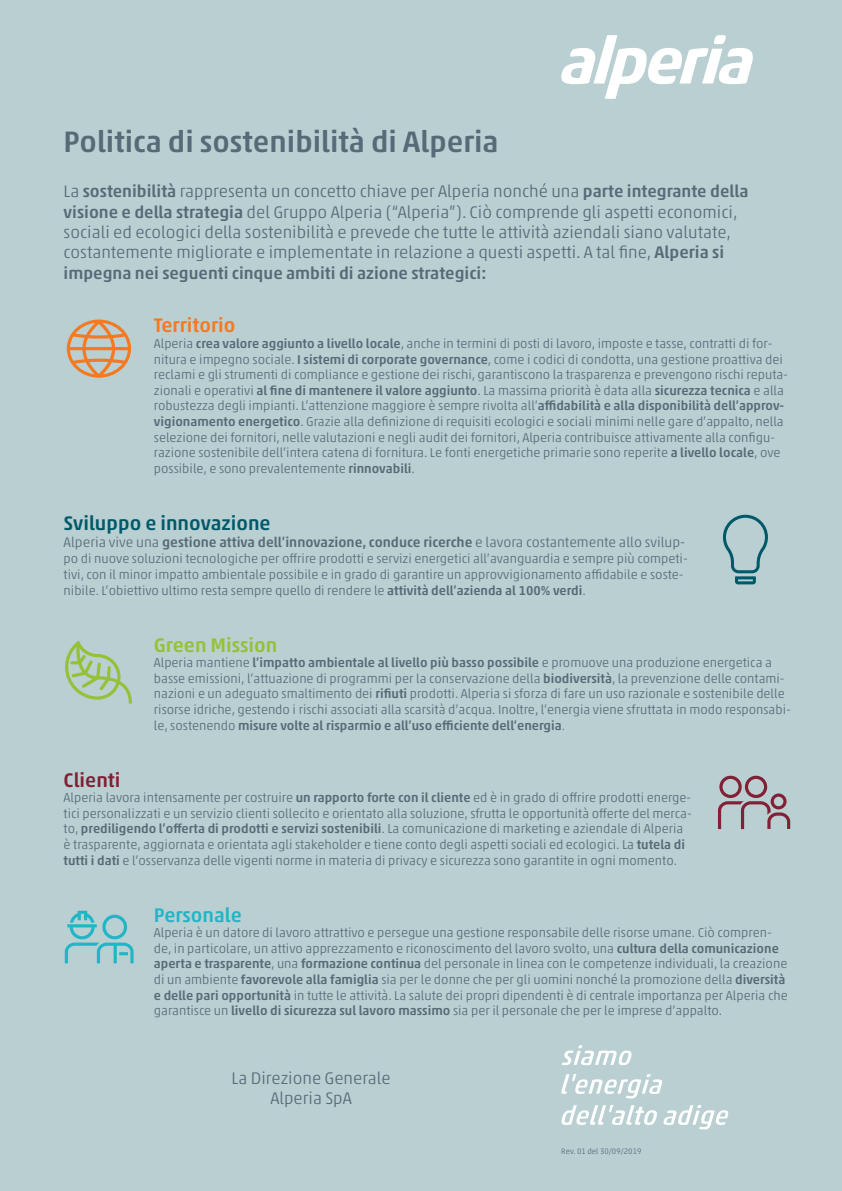
<style>
.page{position:relative;width:842px;height:1191px;background:#b9cfd2}
.page>*{position:absolute;margin:0;border:0;box-sizing:border-box;transform-origin:0 0}
.t1{font:500 30px "Akko Pro";color:#556c78}
.t2{font:500 20px "Akko Pro";color:#005969}
.t3{font:500 20px "Akko Pro";color:#95c137}
.t4{font:500 20px "Akko Pro";color:#f47921}
.t5{font:500 20px "Akko Pro";color:#21b6c6}
.t6{font:500 20px "Akko Pro";color:#822035}
.t7{font:300 17px "Akko Pro";color:#556c78}
.t8{font:500 17px "Akko Pro";color:#556c78}
.t9{font:500 14px "Akko Pro";color:#556c78}
.t10{font:300 13px/15.6px "Akko Pro";color:#556c78}
.t11{font:300 8px "Akko Pro";color:#556c78}
.s1{font-weight:500}
.s2{font-weight:300}
</style>
<div class="page">
<svg style="left:561px;top:35px;width:192px;height:64px"></svg>
<svg style="left:561px;top:1045px;width:167px;height:84px"></svg>
<svg style="left:722px;top:514px;width:46px;height:70px"></svg>
<svg style="left:718px;top:775px;width:73px;height:55px"></svg>
<svg style="left:65px;top:640px;width:67px;height:64px"></svg>
<svg style="left:64px;top:910px;width:70px;height:54px"></svg>
<svg style="left:66px;top:319px;width:65px;height:59px"></svg>
<p class="t1" style="left:64px;top:123px;width:437px">Politica di sostenibilità di Alperia</p>
<p class="t7" style="left:64px;top:181px;width:686px">La <span class="s1">sostenibilità</span> rappresenta un concetto chiave per Alperia nonché una <span class="s1">parte integrante della</span></p>
<p class="t7" style="left:64px;top:201px;width:675px"><span class="s1">visione e della strategia</span> del Gruppo Alperia (“Alperia”). Ciò comprende gli aspetti economici,</p>
<p class="t7" style="left:64px;top:222px;width:669px">sociali ed ecologici della sostenibilità e prevede che tutte le attività aziendali siano valutate,</p>
<p class="t7" style="left:64px;top:242px;width:662px">costantemente migliorate e implementate in relazione a questi aspetti. A tal fine, <span class="s1">Alperia si</span></p>
<p class="t8" style="left:64px;top:262px;width:425px">impegna nei seguenti cinque ambiti di azione strategici:</p>
<p class="t4" style="left:154px;top:313px;width:83px">Territorio</p>
<p class="t10" style="left:154px;top:335px;width:636px">Alperia <span class="s1">crea valore aggiunto a livello locale</span>, anche in termini di posti di lavoro, imposte e tasse, contratti di for&shy;nitura e impegno sociale. <span class="s1">I sistemi di corporate governance</span>, come i codici di condotta, una gestione proattiva dei reclami e gli strumenti di compliance e gestione dei rischi, garantiscono la trasparenza e prevengono rischi reputa&shy;zionali e operativi <span class="s1">al fine di mantenere il valore aggiunto</span>. La massima priorità è data alla <span class="s1">sicurezza tecnica</span> e alla robustezza degli impianti. L’attenzione maggiore è sempre rivolta all’<span class="s1">affidabilità e alla disponibilità dell’approv&shy;vigionamento energetico</span>. Grazie alla definizione di requisiti ecologici e sociali minimi nelle gare d’appalto, nella selezione dei fornitori, nelle valutazioni e negli audit dei fornitori, Alperia contribuisce attivamente alla configu&shy;razione sostenibile dell’intera catena di fornitura. Le fonti energetiche primarie sono reperite <span class="s1">a livello locale</span>, ove possibile, e sono prevalentemente <span class="s1">rinnovabili</span>.</p>
<p class="t2" style="left:64px;top:510px;width:208px">Sviluppo e innovazione</p>
<p class="t9" style="left:64px;top:533px;width:623px"><span class="s2">Alperia vive una</span> gestione attiva dell’innovazione, conduce ricerche <span class="s2">e lavora costantemente allo svilup-</span></p>
<p class="t10" style="left:64px;top:551px;width:625px">po di nuove soluzioni tecnologiche per offrire prodotti e servizi energetici all’avanguardia e sempre più competi&shy;tivi, con il minor impatto ambientale possibile e in grado di garantire un approvvigionamento affidabile e soste&shy;nibile. L’obiettivo ultimo resta sempre quello di rendere le <span class="s1">attività dell’azienda al 100% verdi</span>.</p>
<p class="t3" style="left:154px;top:632px;width:125px">Green Mission</p>
<p class="t10" style="left:154px;top:655px;width:638px">Alperia mantiene <span class="s1">l’impatto ambientale al livello più basso possibile</span> e promuove una produzione energetica a basse emissioni, l’attuazione di programmi per la conservazione della <span class="s1">biodiversità</span>, la prevenzione delle contami&shy;nazioni e un adeguato smaltimento dei <span class="s1">rifiuti</span> prodotti. Alperia si sforza di fare un uso razionale e sostenibile delle risorse idriche, gestendo i rischi associati alla scarsità d’acqua. Inoltre, l’energia viene sfruttata in modo responsabi&shy;le, sostenendo <span class="s1">misure volte al risparmio e all’uso efficiente dell’energia</span>.</p>
<p class="t6" style="left:64px;top:767px;width:58px">Clienti</p>
<p class="t10" style="left:64px;top:789px;width:630px">Alperia lavora intensamente per costruire <span class="s1">un rapporto forte con il cliente</span> ed è in grado di offrire prodotti energe&shy;tici personalizzati e un servizio clienti sollecito e orientato alla soluzione, sfrutta le opportunità offerte del merca&shy;to, <span class="s1">prediligendo l’offerta di prodotti e servizi sostenibili</span>. La comunicazione di marketing e aziendale di Alperia è trasparente, aggiornata e orientata agli stakeholder e tiene conto degli aspetti sociali ed ecologici. La <span class="s1">tutela di tutti i dati</span> e l’osservanza delle vigenti norme in materia di privacy e sicurezza sono garantite in ogni momento.</p>
<p class="t5" style="left:154px;top:902px;width:90px">Personale</p>
<p class="t10" style="left:154px;top:924px;width:635px">Alperia è un datore di lavoro attrattivo e persegue una gestione responsabile delle risorse umane. Ciò compren&shy;de, in particolare, un attivo apprezzamento e riconoscimento del lavoro svolto, una <span class="s1">cultura della comunicazione aperta e trasparente</span>, una <span class="s1">formazione continua</span> del personale in linea con le competenze individuali, la creazione di un ambiente <span class="s1">favorevole alla famiglia</span> sia per le donne che per gli uomini nonché la promozione della <span class="s1">diversità e delle pari opportunità</span> in tutte le attività. La salute dei propri dipendenti è di centrale importanza per Alperia che garantisce un <span class="s1">livello di sicurezza sul lavoro massimo</span> sia per il personale che per le imprese d’appalto.</p>
<p class="t7" style="left:232px;top:1067px;width:161px">La Direzione Generale</p>
<p class="t7" style="left:270px;top:1087px;width:83px">Alperia SpA</p>
<p class="t11" style="left:561px;top:1146px;width:82px">Rev. 01 del 30/09/2019</p>
</div>
